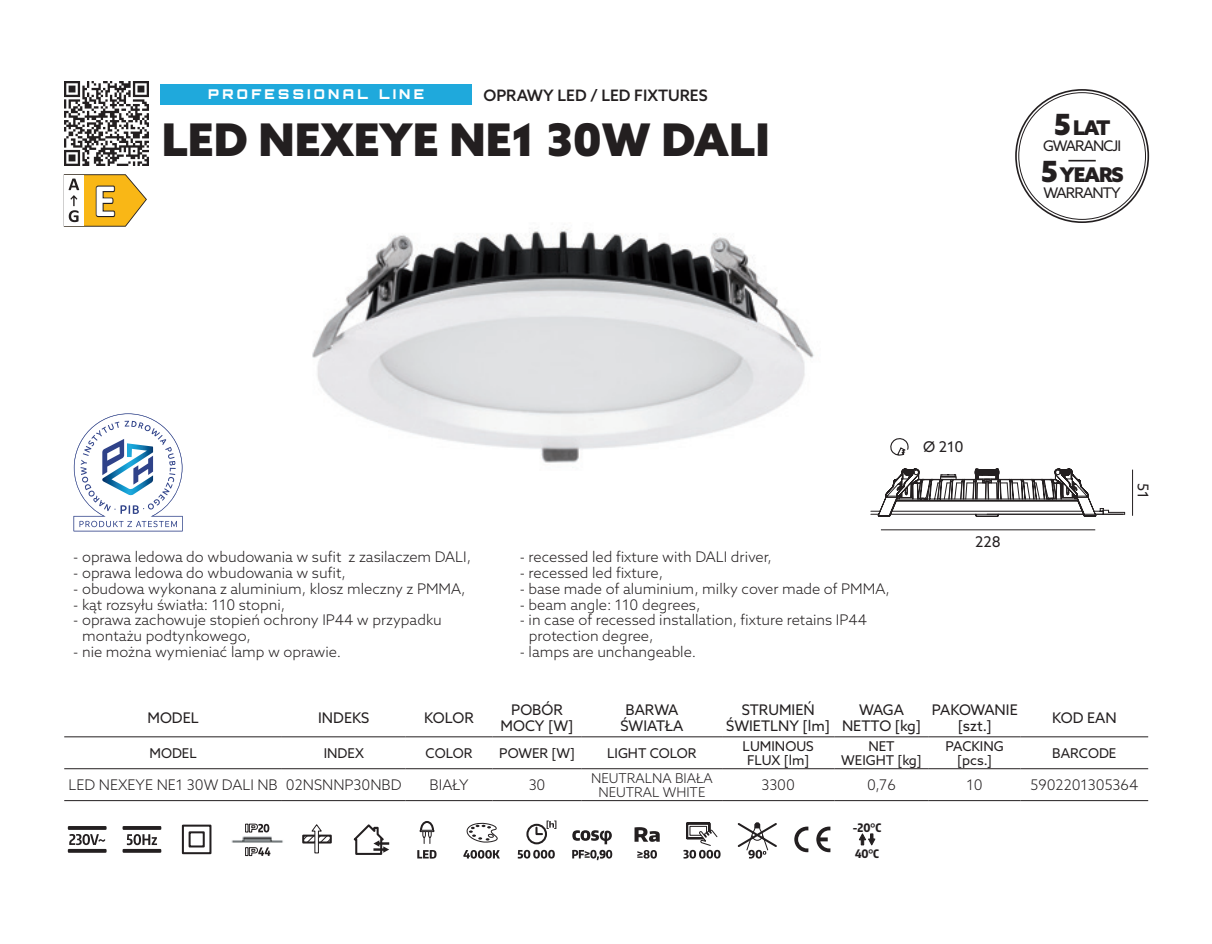
<style>
.page{position:relative;width:1212px;height:944px;background:#fff}
.page>*{position:absolute;margin:0;border:0;box-sizing:border-box;transform-origin:0 0}
.t1{font:700 47.02px "Calibri";color:#fff}
.t2{font:900 45px "Azo Sans";color:#231f20}
.t3{font:900 20.25px "Azo Sans";letter-spacing:-.06em;color:#231f20}
.t4{font:500 15.75px "Azo Sans";color:#231f20}
.t5{font:14.85px "Azo Sans";color:#231f20}
.t6{font:300 14.62px/15.8px "Azo Sans";color:#231f20}
.t7{font:14.62px/15.8px "Azo Sans";color:#231f20;text-align:center}
.t8{font:14.62px "Azo Sans";letter-spacing:-.06em;color:#231f20}
.t9{font:13.5px/13.5px "Azo Sans";color:#231f20;text-align:center}
.t10{font:300 13.5px/13.5px "Azo Sans";color:#231f20;text-align:center}
.t11{font:900 13.5px "Orbitron";letter-spacing:.25em;color:#fff}
.t12{font:800 11.7px "Encode Sans Compressed";color:#231f20}
.s1{font-size:29.25px}
</style>
<div class="page">
<svg style="left:1068px;top:160px;width:28px;height:1px"></svg>
<img style="left:312px;top:229px;width:502px;height:234px">
<img style="left:65px;top:81px;width:84px;height:84px">
<svg style="left:64px;top:737px;width:1084px;height:33px"></svg>
<svg style="left:282px;top:737px;width:210px;height:31px"></svg>
<hr style="left:282px;top:736px;width:124px;height:1px;background:#231f20">
<hr style="left:406px;top:736px;width:86px;height:1px;background:#231f20">
<hr style="left:282px;top:768px;width:124px;height:1px;background:#231f20">
<hr style="left:406px;top:768px;width:86px;height:1px;background:#231f20">
<hr style="left:64px;top:736px;width:218px;height:1px;background:#231f20">
<hr style="left:492px;top:736px;width:90px;height:1px;background:#231f20">
<hr style="left:582px;top:736px;width:140px;height:1px;background:#231f20">
<hr style="left:722px;top:736px;width:112px;height:1px;background:#231f20">
<hr style="left:834px;top:736px;width:95px;height:1px;background:#231f20">
<hr style="left:929px;top:736px;width:91px;height:1px;background:#231f20">
<hr style="left:1020px;top:736px;width:128px;height:1px;background:#231f20">
<hr style="left:64px;top:768px;width:218px;height:1px;background:#231f20">
<hr style="left:492px;top:768px;width:90px;height:1px;background:#231f20">
<hr style="left:582px;top:768px;width:140px;height:1px;background:#231f20">
<hr style="left:722px;top:768px;width:112px;height:1px;background:#231f20">
<hr style="left:834px;top:768px;width:95px;height:1px;background:#231f20">
<hr style="left:929px;top:768px;width:91px;height:1px;background:#231f20">
<hr style="left:1020px;top:768px;width:128px;height:1px;background:#231f20">
<hr style="left:64px;top:800px;width:218px;height:1px;background:#231f20">
<hr style="left:282px;top:800px;width:124px;height:1px;background:#231f20">
<hr style="left:406px;top:800px;width:86px;height:1px;background:#231f20">
<hr style="left:492px;top:800px;width:90px;height:1px;background:#231f20">
<hr style="left:582px;top:800px;width:140px;height:1px;background:#231f20">
<hr style="left:722px;top:800px;width:112px;height:1px;background:#231f20">
<hr style="left:834px;top:800px;width:95px;height:1px;background:#231f20">
<hr style="left:929px;top:800px;width:91px;height:1px;background:#231f20">
<hr style="left:1020px;top:800px;width:128px;height:1px;background:#231f20">
<svg style="left:69px;top:834px;width:36px;height:11px"></svg>
<div style="left:68px;top:826px;width:39px;height:4px;border:2px solid #231f20"></div>
<div style="left:68px;top:849px;width:39px;height:4px;border:2px solid #231f20"></div>
<div style="left:123px;top:826px;width:38px;height:4px;border:2px solid #231f20"></div>
<div style="left:123px;top:849px;width:38px;height:4px;border:2px solid #231f20"></div>
<svg style="left:127px;top:834px;width:30px;height:11px"></svg>
<svg style="left:181px;top:824px;width:31px;height:31px"></svg>
<img style="left:231px;top:826px;width:52px;height:31px">
<svg style="left:245px;top:823px;width:24px;height:10px"></svg>
<svg style="left:245px;top:847px;width:25px;height:9px"></svg>
<svg style="left:302px;top:824px;width:30px;height:30px"></svg>
<svg style="left:353px;top:824px;width:36px;height:31px"></svg>
<svg style="left:417px;top:850px;width:19px;height:9px"></svg>
<svg style="left:419px;top:821px;width:16px;height:22px"></svg>
<svg style="left:463px;top:850px;width:37px;height:9px"></svg>
<svg style="left:466px;top:822px;width:32px;height:21px"></svg>
<svg style="left:518px;top:820px;width:38px;height:39px"></svg>
<svg style="left:572px;top:830px;width:40px;height:14px"></svg>
<svg style="left:572px;top:850px;width:40px;height:10px"></svg>
<svg style="left:637px;top:850px;width:20px;height:9px"></svg>
<svg style="left:634px;top:827px;width:26px;height:15px"></svg>
<svg style="left:683px;top:822px;width:37px;height:37px"></svg>
<svg style="left:737px;top:822px;width:40px;height:37px"></svg>
<svg style="left:794px;top:827px;width:14px;height:25px"></svg>
<svg style="left:816px;top:827px;width:14px;height:25px"></svg>
<svg style="left:858px;top:833px;width:18px;height:13px"></svg>
<svg style="left:870px;top:468px;width:255px;height:49px"></svg>
<hr style="left:881px;top:529px;width:214px;height:1px;background:#231f20">
<hr style="left:1132px;top:470px;width:1px;height:46px;background:#231f20">
<svg style="left:890px;top:438px;width:19px;height:18px"></svg>
<svg style="left:64px;top:174px;width:83px;height:53px"></svg>
<svg style="left:74px;top:413px;width:109px;height:118px"></svg>
<div style="left:161px;top:84px;width:311px;height:21px;background:#1fa9dc"></div>
<h1 class="t1" style="left:93px;top:167px;width:24px">E</h1>
<p class="t11" style="left:208px;top:86px;width:217px">PROFESSIONAL LINE</p>
<p class="t4" style="left:483px;top:85px;width:226px">OPRAWY LED / LED FIXTURES</p>
<h2 class="t2" style="left:162px;top:110px;width:609px">LED NEXEYE NE1 30W DALI</h2>
<h3 class="t3" style="left:1054px;top:114px;width:58px"><span class="s1">5</span>LAT</h3>
<p class="t8" style="left:1043px;top:136px;width:80px">GWARANCJI</p>
<h3 class="t3" style="left:1041px;top:161px;width:84px"><span class="s1">5</span>YEARS</h3>
<p class="t8" style="left:1043px;top:183px;width:79px">WARRANTY</p>
<p class="t6" style="left:73px;top:549px;width:399px">- oprawa ledowa do wbudowania w sufit z zasilaczem DALI,</p>
<p class="t6" style="left:73px;top:565px;width:274px">- oprawa ledowa do wbudowania w sufit,</p>
<p class="t6" style="left:73px;top:581px;width:394px">- obudowa wykonana z aluminium, klosz mleczny z PMMA,</p>
<p class="t6" style="left:73px;top:596px;width:214px">- kąt rozsyłu światła: 110 stopni,</p>
<p class="t6" style="left:82px;top:612px;width:361px;text-indent:-9px">- oprawa zachowuje stopień ochrony IP44 w przypadku montażu podtynkowego,</p>
<p class="t6" style="left:73px;top:644px;width:270px">- nie można wymieniać lamp w oprawie.</p>
<p class="t6" style="left:520px;top:549px;width:254px">- recessed led fixture with DALI driver,</p>
<p class="t6" style="left:520px;top:565px;width:145px">- recessed led fixture,</p>
<p class="t6" style="left:520px;top:581px;width:371px">- base made of aluminium, milky cover made of PMMA,</p>
<p class="t6" style="left:520px;top:596px;width:182px">- beam angle: 110 degrees,</p>
<p class="t6" style="left:529px;top:612px;width:340px;text-indent:-9px">- in case of recessed installation, fixture retains IP44 protection degree,</p>
<p class="t6" style="left:520px;top:644px;width:178px">- lamps are unchangeable.</p>
<p class="t5" style="left:923px;top:437px;width:42px">Ø 210</p>
<p class="t5" style="left:975px;top:532px;width:27px">228</p>
<p class="t5" style="left:1153px;top:483px;width:17px;rotate:90deg">51</p>
<p class="t7" style="left:147px;top:710px;width:53px">MODEL</p>
<p class="t7" style="left:318px;top:710px;width:53px">INDEKS</p>
<p class="t7" style="left:424px;top:710px;width:51px">KOLOR</p>
<p class="t7" style="left:501px;top:702px;width:74px">POBÓR<br>MOCY [W]</p>
<p class="t7" style="left:620px;top:702px;width:64px">BARWA<br>ŚWIATŁA</p>
<p class="t7" style="left:726px;top:702px;width:105px">STRUMIEŃ<br>ŚWIETLNY [lm]</p>
<p class="t7" style="left:842px;top:702px;width:81px">WAGA<br>NETTO [kg]</p>
<p class="t7" style="left:932px;top:702px;width:88px">PAKOWANIE [szt.]</p>
<p class="t7" style="left:1052px;top:710px;width:66px">KOD EAN</p>
<p class="t9" style="left:149px;top:746px;width:49px">MODEL</p>
<p class="t9" style="left:324px;top:746px;width:42px">INDEX</p>
<p class="t9" style="left:426px;top:746px;width:48px">COLOR</p>
<p class="t9" style="left:499px;top:746px;width:77px">POWER [W]</p>
<p class="t9" style="left:607px;top:746px;width:91px">LIGHT COLOR</p>
<p class="t9" style="left:743px;top:739px;width:73px">LUMINOUS<br>FLUX [lm]</p>
<p class="t9" style="left:841px;top:739px;width:82px">NET<br>WEIGHT [kg]</p>
<p class="t9" style="left:945px;top:739px;width:60px">PACKING [pcs.]</p>
<p class="t9" style="left:1052px;top:746px;width:66px">BARCODE</p>
<p class="t6" style="left:68px;top:777px;width:335px">LED NEXEYE NE1 30W DALI NB 02NSNNP30NBD</p>
<p class="t6" style="left:430px;top:777px;width:40px">BIAŁY</p>
<p class="t6" style="left:529px;top:777px;width:18px">30</p>
<p class="t10" style="left:591px;top:771px;width:123px">NEUTRALNA BIAŁA<br>NEUTRAL WHITE</p>
<p class="t6" style="left:761px;top:777px;width:35px">3300</p>
<p class="t6" style="left:867px;top:777px;width:30px">0,76</p>
<p class="t6" style="left:966px;top:777px;width:18px">10</p>
<p class="t6" style="left:1030px;top:777px;width:109px">5902201305364</p>
<p class="t12" style="left:853px;top:819px;width:30px">-20°C</p>
<p class="t12" style="left:855px;top:846px;width:26px">40°C</p>
</div>
